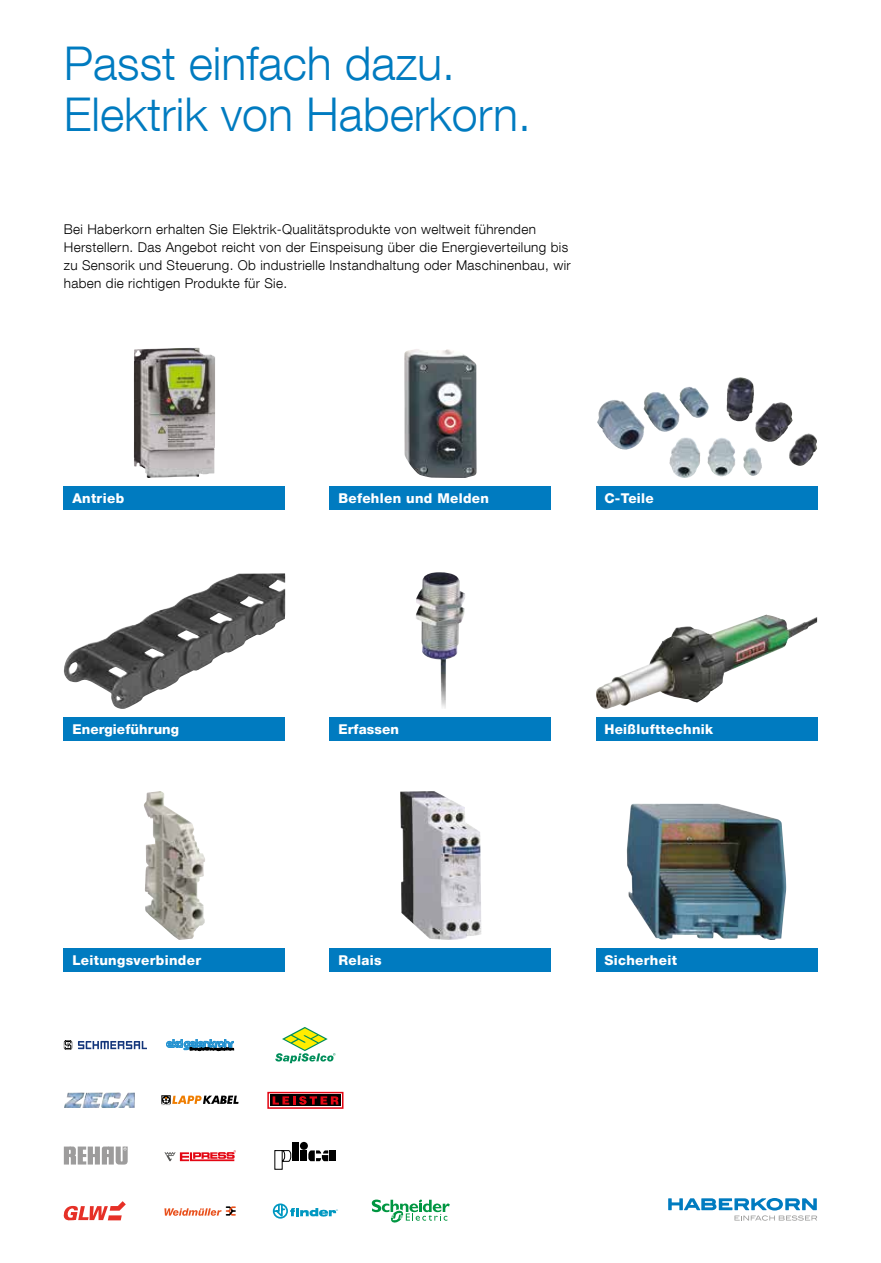
<style>
.page{position:relative;width:881px;height:1263px;background:#fff}
.page>*{position:absolute;margin:0;border:0;box-sizing:border-box;transform-origin:0 0}
.t1{font:300 46.5px/51px "Helvetica Neue LT Com";color:#007bc0}
.t2{font:300 13.5px/18px "Helvetica Neue LT Com";letter-spacing:.025em;color:#000}
.t3{font:800 13.5px "Helvetica Neue LT Com";letter-spacing:.025em;color:#fff}
.t4{font:2.4px "Helvetica Neue";color:#0098c1}
</style>
<div class="page">
<svg style="left:668px;top:1198px;width:148px;height:23px"></svg>
<svg style="left:64px;top:1040px;width:8px;height:10px"></svg>
<svg style="left:78px;top:1041px;width:69px;height:8px"></svg>
<svg style="left:162px;top:1095px;width:76px;height:10px"></svg>
<svg style="left:164px;top:1150px;width:72px;height:11px"></svg>
<svg style="left:164px;top:1206px;width:72px;height:10px"></svg>
<svg style="left:166px;top:1039px;width:68px;height:12px"></svg>
<div style="left:267px;top:1092px;width:76px;height:17px;border:2px solid #e30613"></div>
<svg style="left:270px;top:1095px;width:70px;height:11px"></svg>
<svg style="left:272px;top:1096px;width:66px;height:9px"></svg>
<svg style="left:274px;top:1150px;width:17px;height:19px"></svg>
<div style="left:292px;top:1142px;width:7px;height:19px;background:#000"></div>
<div style="left:300px;top:1142px;width:8px;height:8px;background:#000;border-radius:50%"></div>
<div style="left:300px;top:1150px;width:7px;height:11px;background:#000"></div>
<div style="left:329px;top:1150px;width:7px;height:11px;background:#000"></div>
<svg style="left:308px;top:1150px;width:20px;height:11px"></svg>
<div style="left:273px;top:1203px;width:15px;height:15px;border:2px solid #0098c1;border-radius:50%"></div>
<svg style="left:273px;top:1203px;width:63px;height:14px"></svg>
<svg style="left:275px;top:1027px;width:60px;height:36px"></svg>
<svg style="left:371px;top:1199px;width:78px;height:23px"></svg>
<img style="left:64px;top:1093px;width:71px;height:15px">
<svg style="left:64px;top:1146px;width:64px;height:18px"></svg>
<svg style="left:64px;top:1201px;width:62px;height:19px"></svg>
<div style="left:64px;top:486px;width:221px;height:24px;background:#007bc0"></div>
<img style="left:134px;top:347px;width:81px;height:131px">
<div style="left:330px;top:486px;width:221px;height:24px;background:#007bc0"></div>
<img style="left:404px;top:349px;width:72px;height:129px">
<div style="left:595px;top:486px;width:221px;height:24px;background:#007bc0"></div>
<img style="left:726px;top:377px;width:16px;height:44px">
<div style="left:64px;top:717px;width:221px;height:24px;background:#007bc0"></div>
<img style="left:64px;top:574px;width:207px;height:135px">
<div style="left:330px;top:717px;width:221px;height:24px;background:#007bc0"></div>
<img style="left:416px;top:572px;width:49px;height:136px">
<div style="left:595px;top:717px;width:221px;height:24px;background:#007bc0"></div>
<img style="left:596px;top:615px;width:170px;height:94px">
<div style="left:64px;top:949px;width:221px;height:23px;background:#007bc0"></div>
<img style="left:144px;top:791px;width:61px;height:149px">
<div style="left:330px;top:949px;width:221px;height:23px;background:#007bc0"></div>
<img style="left:400px;top:791px;width:81px;height:149px">
<div style="left:595px;top:949px;width:221px;height:23px;background:#007bc0"></div>
<img style="left:626px;top:804px;width:159px;height:136px">
<h1 class="t1" style="left:64px;top:37px;width:468px">Passt einfach dazu.<br>Elektrik von Haberkorn.</h1>
<p class="t2" style="left:64px;top:220px;width:508px">Bei Haberkorn erhalten Sie Elektrik-Qualitätsprodukte von weltweit führenden Herstellern. Das Angebot reicht von der Einspeisung über die Energieverteilung bis zu Sensorik und Steuerung. Ob industrielle Instandhaltung oder Maschinenbau, wir haben die richtigen Produkte für Sie.</p>
<p class="t3" style="left:72px;top:490px;width:53px">Antrieb</p>
<p class="t3" style="left:338px;top:490px;width:152px">Befehlen und Melden</p>
<p class="t3" style="left:604px;top:490px;width:51px">C-Teile</p>
<p class="t3" style="left:72px;top:721px;width:108px">Energieführung</p>
<p class="t3" style="left:338px;top:721px;width:62px">Erfassen</p>
<p class="t3" style="left:604px;top:721px;width:110px">Heißlufttechnik</p>
<p class="t3" style="left:72px;top:952px;width:130px">Leitungsverbinder</p>
<p class="t3" style="left:338px;top:952px;width:45px">Relais</p>
<p class="t3" style="left:604px;top:952px;width:74px">Sicherheit</p>
<p class="t4" style="left:336px;top:1209px;width:3px">®</p>
</div>
